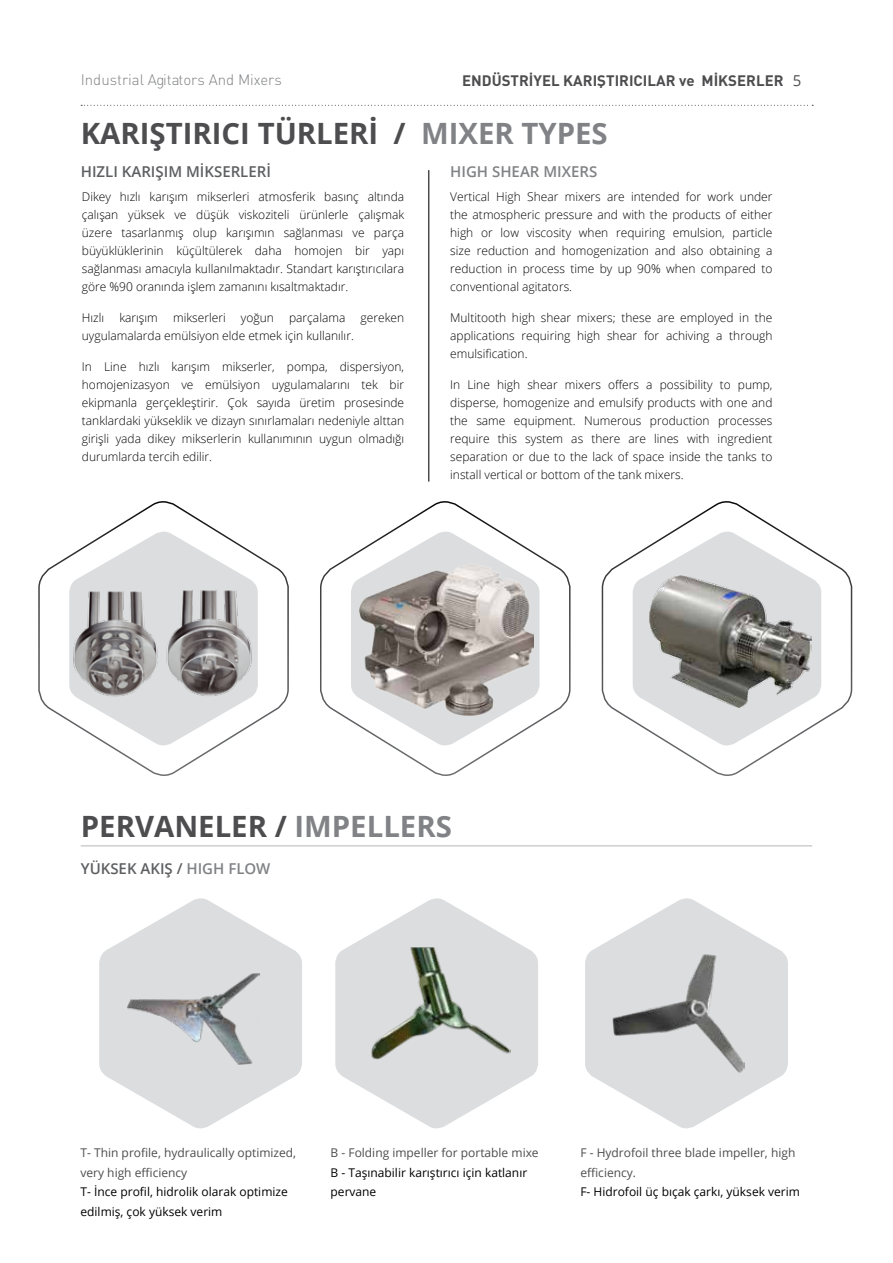
<style>
.page{position:relative;width:893px;height:1263px;background:#fff}
.page>*{position:absolute;margin:0;border:0;box-sizing:border-box;transform-origin:0 0}
.t1{font:700 29.4px "Open Sans";color:#4d4d4f}
.t2{font:600 15px "Open Sans";color:#5e5f61}
.t3{font:15px "DINT Bold Tr";color:#4d4d4f}
.t4{font:15px "DINT Light Tr";color:#808285}
.t5{font:600 15px "Open Sans";color:#808285}
.t6{font:300 12px/18px "Open Sans";color:#000;text-align:justify}
.t7{font:12px/19.5px "Open Sans";color:#000}
.t8{font:12px/19.5px "Open Sans";color:#4d4d4f}
.s1{font-family:"Open Sans"}
.s2{color:#808285}
</style>
<div class="page">
<svg style="left:38px;top:501px;width:251px;height:275px"></svg>
<svg style="left:69px;top:529px;width:189px;height:219px"></svg>
<svg style="left:320px;top:501px;width:251px;height:275px"></svg>
<svg style="left:351px;top:529px;width:189px;height:219px"></svg>
<svg style="left:601px;top:501px;width:252px;height:275px"></svg>
<svg style="left:633px;top:529px;width:188px;height:219px"></svg>
<hr style="left:428px;top:170px;width:1px;height:312px;background:#4d4d4f">
<svg style="left:99px;top:898px;width:203px;height:231px;fill:#dcddde"></svg>
<img style="left:127px;top:973px;width:133px;height:91px">
<svg style="left:335px;top:898px;width:203px;height:231px;fill:#dcddde"></svg>
<img style="left:370px;top:947px;width:140px;height:112px">
<svg style="left:585px;top:898px;width:203px;height:231px;fill:#dcddde"></svg>
<img style="left:612px;top:954px;width:132px;height:118px">
<hr style="left:81px;top:845px;width:731px;height:1px;background:#b4b6b8">
<img style="left:68px;top:589px;width:190px;height:108px">
<img style="left:650px;top:575px;width:161px;height:133px">
<img style="left:359px;top:564px;width:175px;height:151px">
<svg style="left:81px;top:105px;width:732px;height:1px"></svg>
<p class="t4" style="left:81px;top:71px;width:202px">Industrial Agitators And Mixers</p>
<p class="t3" style="left:462px;top:71px;width:341px">ENDÜSTRİYEL KARIŞTIRICILAR ve MİKSERLER <span class="s1">5</span></p>
<h1 class="t1" style="left:81px;top:112px;width:528px">KARIŞTIRICI TÜRLERİ / <span class="s2">MIXER TYPES</span></h1>
<p class="t2" style="left:81px;top:162px;width:192px">HIZLI KARIŞIM MİKSERLERİ</p>
<p class="t6" style="left:82px;top:187px;width:324px">Dikey hızlı karışım mikserleri atmosferik basınç altında çalışan yüksek ve düşük viskoziteli ürünlerle çalışmak üzere tasarlanmış olup karışımın sağlanması ve parça büyüklüklerinin küçültülerek daha homojen bir yapı sağlanması amacıyla kullanılmaktadır. Standart karıştırıcılara göre %90 oranında işlem zamanını kısaltmaktadır.</p>
<p class="t6" style="left:82px;top:308px;width:24px">Hızlı</p>
<p class="t6" style="left:119px;top:308px;width:40px">karışım</p>
<p class="t6" style="left:173px;top:308px;width:54px">mikserleri</p>
<p class="t6" style="left:241px;top:308px;width:34px">yoğun</p>
<p class="t6" style="left:289px;top:308px;width:58px">parçalama</p>
<p class="t6" style="left:361px;top:308px;width:45px">gereken</p>
<p class="t6" style="left:82px;top:326px;width:273px">uygulamalarda emülsiyon elde etmek için kullanılır.</p>
<p class="t6" style="left:82px;top:357px;width:324px">In Line hızlı karışım mikserler, pompa, dispersiyon, homojenizasyon ve emülsiyon uygulamalarını tek bir ekipmanla gerçekleştirir. Çok sayıda üretim prosesinde tanklardaki yükseklik ve dizayn sınırlamaları nedeniyle alttan girişli yada dikey mikserlerin kullanımının uygun olmadığı durumlarda tercih edilir.</p>
<p class="t5" style="left:450px;top:162px;width:149px">HIGH SHEAR MIXERS</p>
<p class="t6" style="left:450px;top:187px;width:324px">Vertical High Shear mixers are intended for work under the atmospheric pressure and with the products of either high or low viscosity when requiring emulsion, particle size reduction and homogenization and also obtaining a reduction in process time by up 90% when compared to conventional agitators.</p>
<p class="t6" style="left:450px;top:308px;width:324px">Multitooth high shear mixers; these are employed in the applications requiring high shear for achiving a through emulsification.</p>
<p class="t6" style="left:450px;top:375px;width:324px">In Line high shear mixers offers a possibility to pump, disperse, homogenize and emulsify products with one and the same equipment. Numerous production processes require this system as there are lines with ingredient separation or due to the lack of space inside the tanks to install vertical or bottom of the tank mixers.</p>
<h1 class="t1" style="left:81px;top:805px;width:373px">PERVANELER / <span class="s2">IMPELLERS</span></h1>
<p class="t2" style="left:81px;top:858px;width:191px">YÜKSEK AKIŞ / <span class="s2">HIGH FLOW</span></p>
<p class="t8" style="left:81px;top:1143px;width:217px">T- Thin profile, hydraulically optimized, very high efficiency</p>
<p class="t7" style="left:81px;top:1182px;width:209px">T- İnce profil, hidrolik olarak optimize edilmiş, çok yüksek verim</p>
<p class="t8" style="left:331px;top:1143px;width:210px">B - Folding impeller for portable mixe</p>
<p class="t7" style="left:331px;top:1162px;width:198px">B - Taşınabilir karıştırıcı için katlanır pervane</p>
<p class="t8" style="left:580px;top:1143px;width:216px">F - Hydrofoil three blade impeller, high efficiency.</p>
<p class="t7" style="left:580px;top:1182px;width:221px">F- Hidrofoil üç bıçak çarkı, yüksek verim</p>
</div>
